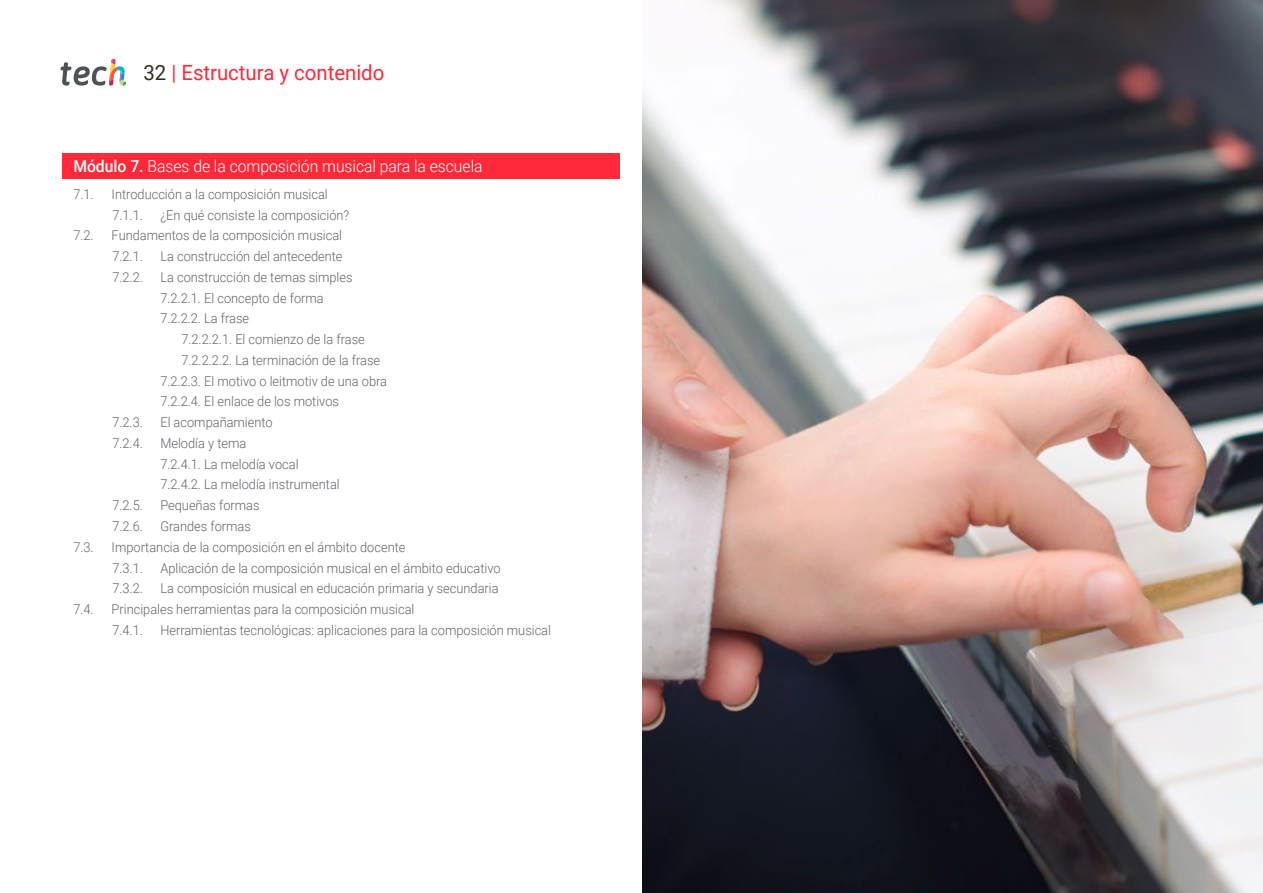
<style>
.page{position:relative;width:1263px;height:893px;background:#fff}
.page>*{position:absolute;margin:0;border:0;box-sizing:border-box;transform-origin:0 0}
.t1{font:21px "Roboto";color:#ff293a}
.t2{font:300 16.5px "Roboto";color:#fff;scale:.95 1}
.t3{font:300 13.5px/20.7px "Roboto";color:#61646a;scale:.95 1}
.s1{color:#312e20}
.s2{font-weight:500}
</style>
<div class="page">
<svg style="left:61px;top:59px;width:65px;height:27px"></svg>
<div style="left:62px;top:153px;width:558px;height:25px;background:#ff293a"></div>
<img style="left:642px;top:0;width:621px;height:893px">
<h1 class="t1" style="left:144px;top:57px;width:242px"><span class="s1">32</span> | Estructura y contenido</h1>
<p class="t2" style="left:73px;top:154px;width:432px"><span class="s2">Módulo 7.</span> Bases de la composición musical para la escuela</p>
<p class="t3" style="left:73px;top:183px;width:23px">7.1.</p>
<p class="t3" style="left:112px;top:183px;width:229px">Introducción a la composición musical<br>7.1.1.</p>
<p class="t3" style="left:160px;top:204px;width:200px">¿En qué consiste la composición?</p>
<p class="t3" style="left:73px;top:225px;width:23px">7.2.</p>
<p class="t3" style="left:112px;top:225px;width:244px">Fundamentos de la composición musical<br>7.2.1.</p>
<p class="t3" style="left:160px;top:246px;width:193px">La construcción del antecedente</p>
<p class="t3" style="left:112px;top:266px;width:34px">7.2.2.</p>
<p class="t3" style="left:160px;top:266px;width:204px">La construcción de temas simples<br>7.2.2.1. El concepto de forma<br>7.2.2.2. La frase</p>
<p class="t3" style="left:181px;top:329px;width:195px">7.2.2.2.1. El comienzo de la frase</p>
<p class="t3" style="left:181px;top:349px;width:211px">7.2.2.2.2. La terminación de la frase</p>
<p class="t3" style="left:160px;top:370px;width:240px">7.2.2.3. El motivo o leitmotiv de una obra</p>
<p class="t3" style="left:160px;top:391px;width:190px">7.2.2.4. El enlace de los motivos</p>
<p class="t3" style="left:112px;top:412px;width:34px">7.2.3.</p>
<p class="t3" style="left:160px;top:412px;width:120px">El acompañamiento</p>
<p class="t3" style="left:112px;top:432px;width:34px">7.2.4.</p>
<p class="t3" style="left:160px;top:432px;width:190px">Melodía y tema<br>7.2.4.1. La melodía vocal<br>7.2.4.2. La melodía instrumental</p>
<p class="t3" style="left:112px;top:495px;width:34px">7.2.5.</p>
<p class="t3" style="left:160px;top:495px;width:106px">Pequeñas formas</p>
<p class="t3" style="left:112px;top:515px;width:34px">7.2.6.</p>
<p class="t3" style="left:160px;top:515px;width:97px">Grandes formas</p>
<p class="t3" style="left:73px;top:536px;width:23px">7.3.</p>
<p class="t3" style="left:112px;top:536px;width:311px">Importancia de la composición en el ámbito docente<br>7.3.1.</p>
<p class="t3" style="left:160px;top:557px;width:360px">Aplicación de la composición musical en el ámbito educativo</p>
<p class="t3" style="left:112px;top:578px;width:34px">7.3.2.</p>
<p class="t3" style="left:160px;top:578px;width:358px">La composición musical en educación primaria y secundaria</p>
<p class="t3" style="left:73px;top:598px;width:23px">7.4.</p>
<p class="t3" style="left:112px;top:598px;width:320px">Principales herramientas para la composición musical<br>7.4.1.</p>
<p class="t3" style="left:160px;top:619px;width:413px">Herramientas tecnológicas: aplicaciones para la composición musical</p>
</div>
